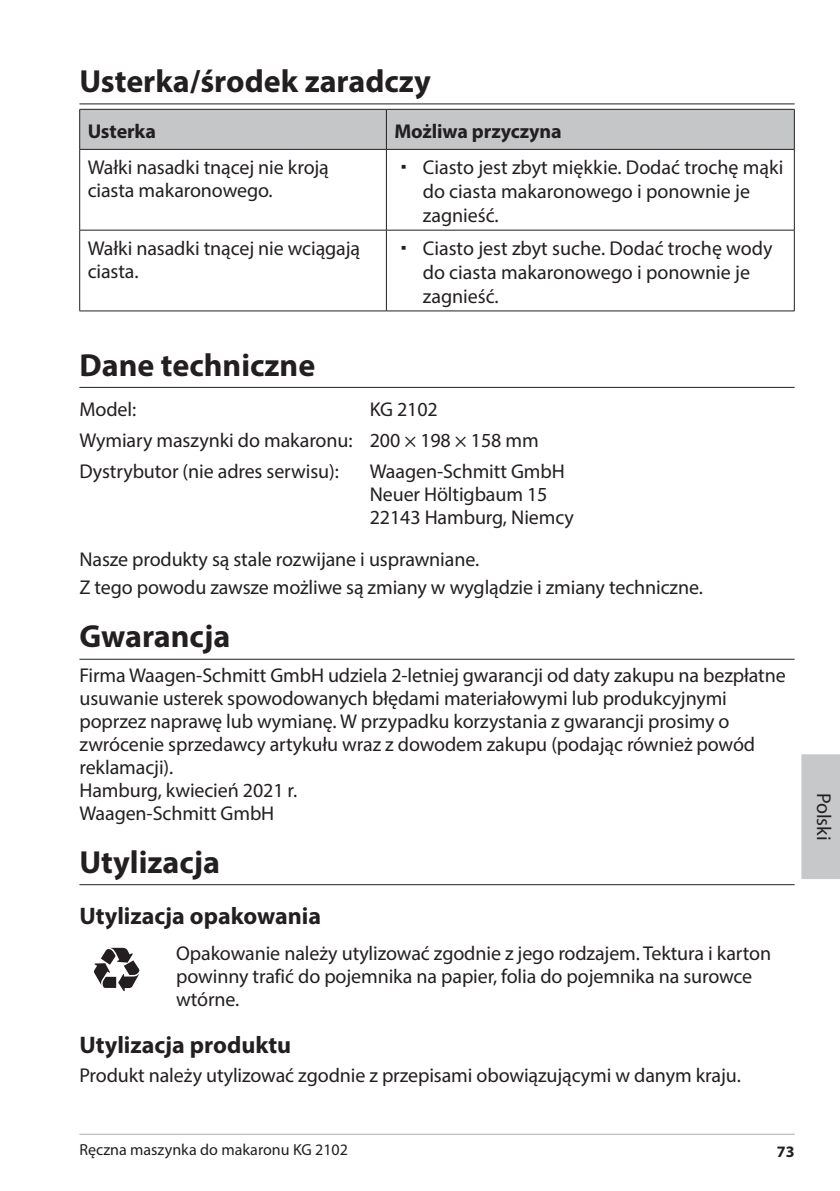
<style>
.page{position:relative;width:840px;height:1191px;background:#fff}
.page>*{position:absolute;margin:0;border:0;box-sizing:border-box;transform-origin:0 0}
.t1{font:700 32px "Myriad Pro";color:#231f20}
.t2{font:700 24px "Myriad Pro";color:#231f20}
.t3{font:20px/23px "Myriad Pro";letter-spacing:-.005em;color:#231f20}
.t4{font:700 20px "Myriad Pro";letter-spacing:-.005em;color:#231f20}
.t5{font:16px "Myriad Pro";color:#231f20}
.t6{font:700 16px "Myriad Pro";color:#231f20}
</style>
<div class="page">
<hr style="left:79px;top:1133px;width:715px;height:1px;background:#adaeb2">
<hr style="left:79px;top:103px;width:715px;height:1px;background:#231f20">
<hr style="left:79px;top:387px;width:715px;height:1px;background:#231f20">
<hr style="left:79px;top:659px;width:715px;height:1px;background:#231f20">
<hr style="left:79px;top:884px;width:715px;height:1px;background:#231f20">
<div style="left:80px;top:110px;width:713px;height:39px;background:#c5c6c8"></div>
<hr style="left:79px;top:150px;width:1px;height:80px;background:#231f20">
<hr style="left:386px;top:150px;width:1px;height:80px;background:#231f20">
<hr style="left:793px;top:150px;width:1px;height:80px;background:#231f20">
<hr style="left:79px;top:230px;width:307px;height:1px;background:#231f20">
<hr style="left:79px;top:230px;width:1px;height:81px;background:#231f20">
<hr style="left:386px;top:230px;width:408px;height:1px;background:#231f20">
<hr style="left:386px;top:230px;width:1px;height:81px;background:#231f20">
<hr style="left:793px;top:230px;width:1px;height:81px;background:#231f20">
<hr style="left:79px;top:310px;width:307px;height:1px;background:#231f20">
<hr style="left:386px;top:310px;width:408px;height:1px;background:#231f20">
<hr style="left:79px;top:109px;width:307px;height:1px;background:#231f20">
<hr style="left:79px;top:110px;width:1px;height:39px;background:#231f20">
<hr style="left:386px;top:109px;width:408px;height:1px;background:#231f20">
<hr style="left:386px;top:110px;width:1px;height:39px;background:#231f20">
<hr style="left:793px;top:110px;width:1px;height:39px;background:#231f20">
<hr style="left:79px;top:149px;width:307px;height:1px;background:#231f20">
<hr style="left:386px;top:149px;width:408px;height:1px;background:#231f20">
<svg style="left:94px;top:947px;width:45px;height:44px"></svg>
<div style="left:801px;top:754px;width:38px;height:125px;background:#c7c8ca"></div>
<h1 class="t1" style="left:79px;top:60px;width:353px">Usterka/środek zaradczy</h1>
<p class="t4" style="left:88px;top:118px;width:70px">Usterka</p>
<p class="t4" style="left:394px;top:118px;width:169px">Możliwa przyczyna</p>
<p class="t3" style="left:88px;top:156px;width:242px">Wałki nasadki tnącej nie kroją ciasta makaronowego.</p>
<p class="t3" style="left:422px;top:155px;width:362px;line-height:24px">Ciasto jest zbyt miękkie. Dodać trochę mąki do ciasta makaronowego i ponownie je zagnieść.</p>
<p class="t3" style="left:88px;top:236px;width:274px">Wałki nasadki tnącej nie wciągają ciasta.</p>
<p class="t3" style="left:422px;top:236px;width:351px;line-height:24px">Ciasto jest zbyt suche. Dodać trochę wody do ciasta makaronowego i ponownie je zagnieść.</p>
<h1 class="t1" style="left:79px;top:344px;width:237px">Dane techniczne</h1>
<p class="t3" style="left:79px;top:398px;width:58px">Model:</p>
<p class="t3" style="left:79px;top:394px;width:460px;line-height:31px;text-indent:290px">KG 2102<br>Wymiary maszynki do makaronu: 200 × 198 × 158 mm<br>Dystrybutor (nie adres serwisu):</p>
<p class="t3" style="left:369px;top:460px;width:205px">Waagen-Schmitt GmbH<br>Neuer Höltigbaum 15<br>22143 Hamburg, Niemcy</p>
<p class="t3" style="left:79px;top:544px;width:624px;line-height:28.6px">Nasze produkty są stale rozwijane i usprawniane.<br>Z tego powodu zawsze możliwe są zmiany w wyglądzie i zmiany techniczne.</p>
<h1 class="t1" style="left:79px;top:616px;width:152px">Gwarancja</h1>
<p class="t3" style="left:79px;top:663px;width:707px">Firma Waagen-Schmitt GmbH udziela 2-letniej gwarancji od daty zakupu na bezpłatne usuwanie usterek spowodowanych błędami materiałowymi lub produkcyjnymi poprzez naprawę lub wymianę. W przypadku korzystania z gwarancji prosimy o zwrócenie sprzedawcy artykułu wraz z dowodem zakupu (podając również powód reklamacji).<br>Hamburg, kwiecień 2021 r.<br>Waagen-Schmitt GmbH</p>
<h1 class="t1" style="left:79px;top:841px;width:142px">Utylizacja</h1>
<p class="t2" style="left:79px;top:899px;width:243px">Utylizacja opakowania</p>
<p class="t3" style="left:176px;top:941px;width:596px">Opakowanie należy utylizować zgodnie z jego rodzajem. Tektura i karton powinny trafić do pojemnika na papier, folia do pojemnika na surowce wtórne.</p>
<p class="t2" style="left:79px;top:1029px;width:213px">Utylizacja produktu</p>
<p class="t3" style="left:79px;top:1063px;width:662px">Produkt należy utylizować zgodnie z przepisami obowiązującymi w danym kraju.</p>
<p class="t5" style="left:79px;top:1139px;width:270px">Ręczna maszynka do makaronu KG 2102</p>
<p class="t6" style="left:776px;top:1140px;width:19px">73</p>
<p class="t3" style="left:835px;top:793px;width:49px;rotate:90deg">Polski</p>
</div>
